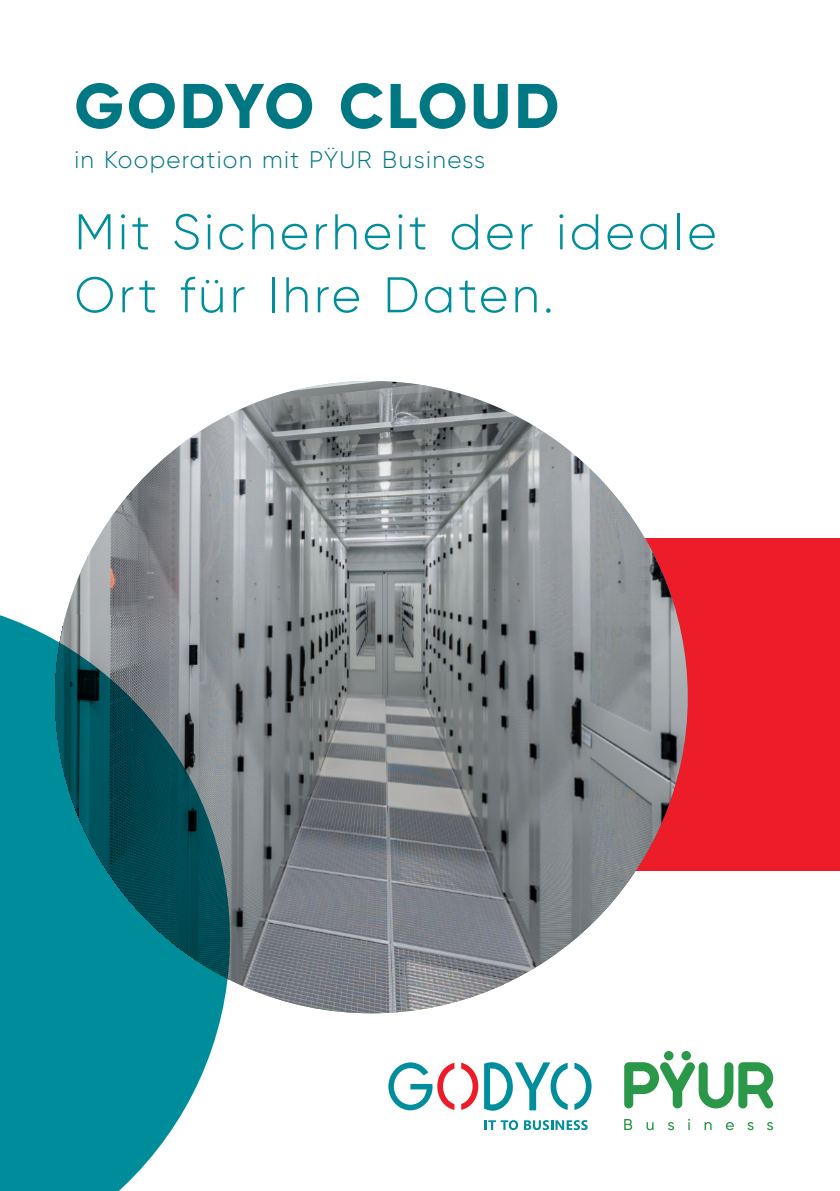
<style>
.page{position:relative;width:840px;height:1191px;background:#fff}
.page>*{position:absolute;margin:0;border:0;box-sizing:border-box;transform-origin:0 0}
.t1{font:800 63px "Gilroy";letter-spacing:.04em;color:#007884}
.t2{font:300 50px/63px "Gilroy";letter-spacing:.065em;color:#008d9c}
.t3{font:300 24px "Gilroy";letter-spacing:.05em;color:#007884}
</style>
<div class="page">
<div style="left:494px;top:538px;width:345px;height:332px;background:#ed1c29"></div>
<img style="left:55px;top:381px;width:632px;height:632px;border-radius:50%">
<div style="left:663px;top:1051px;width:10px;height:9px;background:#2a9749;border-radius:50%"></div>
<div style="left:681px;top:1051px;width:9px;height:9px;background:#2a9749;border-radius:50%"></div>
<svg style="left:624px;top:1062px;width:149px;height:47px"></svg>
<svg style="left:624px;top:1119px;width:7px;height:11px"></svg>
<svg style="left:646px;top:1122px;width:7px;height:8px"></svg>
<svg style="left:668px;top:1122px;width:5px;height:8px"></svg>
<svg style="left:704px;top:1122px;width:7px;height:8px"></svg>
<svg style="left:725px;top:1122px;width:8px;height:8px"></svg>
<svg style="left:747px;top:1122px;width:6px;height:8px"></svg>
<svg style="left:767px;top:1122px;width:5px;height:8px"></svg>
<img style="left:0;top:615px;width:229px;height:576px">
<svg style="left:388px;top:1062px;width:66px;height:48px"></svg>
<svg style="left:461px;top:1062px;width:17px;height:47px"></svg>
<svg style="left:574px;top:1062px;width:17px;height:47px"></svg>
<svg style="left:484px;top:1062px;width:83px;height:49px"></svg>
<svg style="left:484px;top:1120px;width:103px;height:10px"></svg>
<p class="t1" style="left:74px;top:78px;width:486px">GODYO CLOUD</p>
<p class="t3" style="left:74px;top:149px;width:412px">in Kooperation mit PŸUR Business</p>
<p class="t2" style="left:74px;top:203px;width:643px">Mit Sicherheit der ideale<br>Ort für Ihre Daten.</p>
</div>
